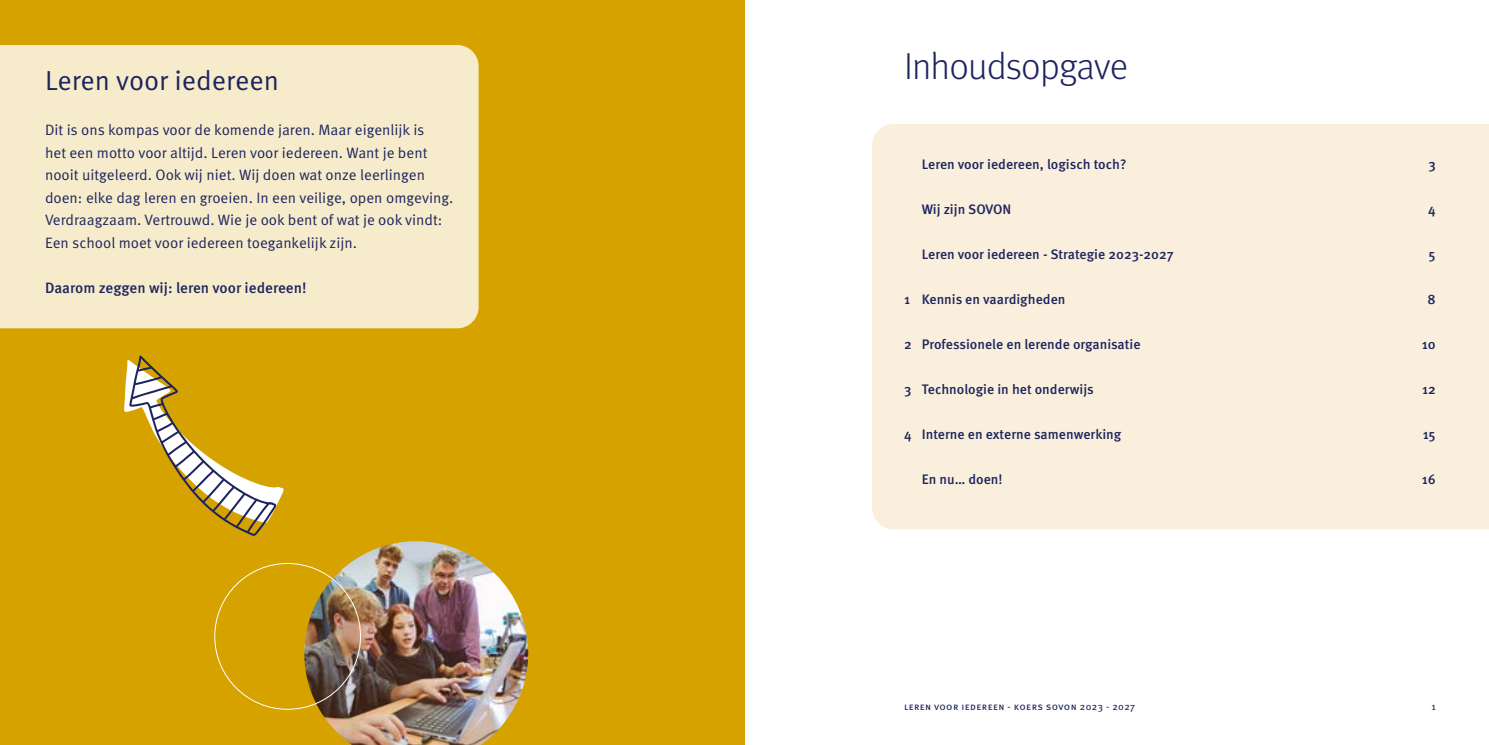
<style>
.page{position:relative;width:1489px;height:745px;background:#fff}
.page>*{position:absolute;margin:0;border:0;box-sizing:border-box;transform-origin:0 0}
.t1{font:300 37.5px "Meta Pro";letter-spacing:-.02em;color:#1d245d}
.t2{font:27.5px "Meta Pro Norm";color:#1d245d}
.t3{font:15px/22.5px "Meta Pro Norm";color:#1d245d}
.t4{font:500 15px "Meta Pro";color:#1d245d}
.t5{font:500 13.75px "Meta Pro";color:#1d245d}
.t6{font:10px "Meta Pro";letter-spacing:.04em;color:#1d245d}
</style>
<div class="page">
<div style="left:872px;top:124px;width:616px;height:405px;background:#f9efdc"></div>
<div style="left:0;top:0;width:744px;height:744px;background:#d6a200"></div>
<div style="left:0;top:45px;width:478px;height:283px;background:#f6eccc"></div>
<img style="left:304px;top:541px;width:224px;height:203px">
<svg style="left:124px;top:355px;width:160px;height:180px"></svg>
<h2 class="t2" style="left:45px;top:60px;width:235px">Leren voor iedereen</h2>
<p class="t3" style="left:45px;top:118px;width:410px">Dit is ons kompas voor de komende jaren. Maar eigenlijk is<br>het een motto voor altijd. Leren voor iedereen. Want je bent nooit uitgeleerd. Ook wij niet. Wij doen wat onze leerlingen doen: elke dag leren en groeien. In een veilige, open omgeving.<br>Verdraagzaam. Vertrouwd. Wie je ook bent of wat je ook vindt:<br>Een school moet voor iedereen toegankelijk zijn.</p>
<p class="t4" style="left:45px;top:276px;width:263px">Daarom zeggen wij: leren voor iedereen!</p>
<h1 class="t1" style="left:904px;top:39px;width:226px">Inhoudsopgave</h1>
<p class="t5" style="left:921px;top:153px;width:206px">Leren voor iedereen, logisch toch?</p>
<p class="t5" style="left:1428px;top:153px;width:9px">3</p>
<p class="t5" style="left:921px;top:198px;width:91px">Wij zijn SOVON</p>
<p class="t5" style="left:1428px;top:198px;width:9px">4</p>
<p class="t5" style="left:921px;top:243px;width:254px">Leren voor iedereen - Strategie 2023-2027</p>
<p class="t5" style="left:1428px;top:243px;width:9px">5</p>
<p class="t5" style="left:904px;top:288px;width:163px">1 Kennis en vaardigheden</p>
<p class="t5" style="left:1427px;top:288px;width:10px">8</p>
<p class="t5" style="left:904px;top:333px;width:238px">2 Professionele en lerende organisatie</p>
<p class="t5" style="left:1421px;top:333px;width:15px">10</p>
<p class="t5" style="left:904px;top:378px;width:191px">3 Technologie in het onderwijs</p>
<p class="t5" style="left:1421px;top:378px;width:15px">12</p>
<p class="t5" style="left:904px;top:423px;width:219px">4 Interne en externe samenwerking</p>
<p class="t5" style="left:1422px;top:423px;width:15px">15</p>
<p class="t5" style="left:921px;top:468px;width:82px">En nu… doen!</p>
<p class="t5" style="left:1421px;top:468px;width:16px">16</p>
<p class="t6" style="left:904px;top:698px;width:233px">leren voor iedereen - koers sovon 2023 - 2027</p>
<p class="t6" style="left:1431px;top:698px;width:6px">1</p>
</div>
